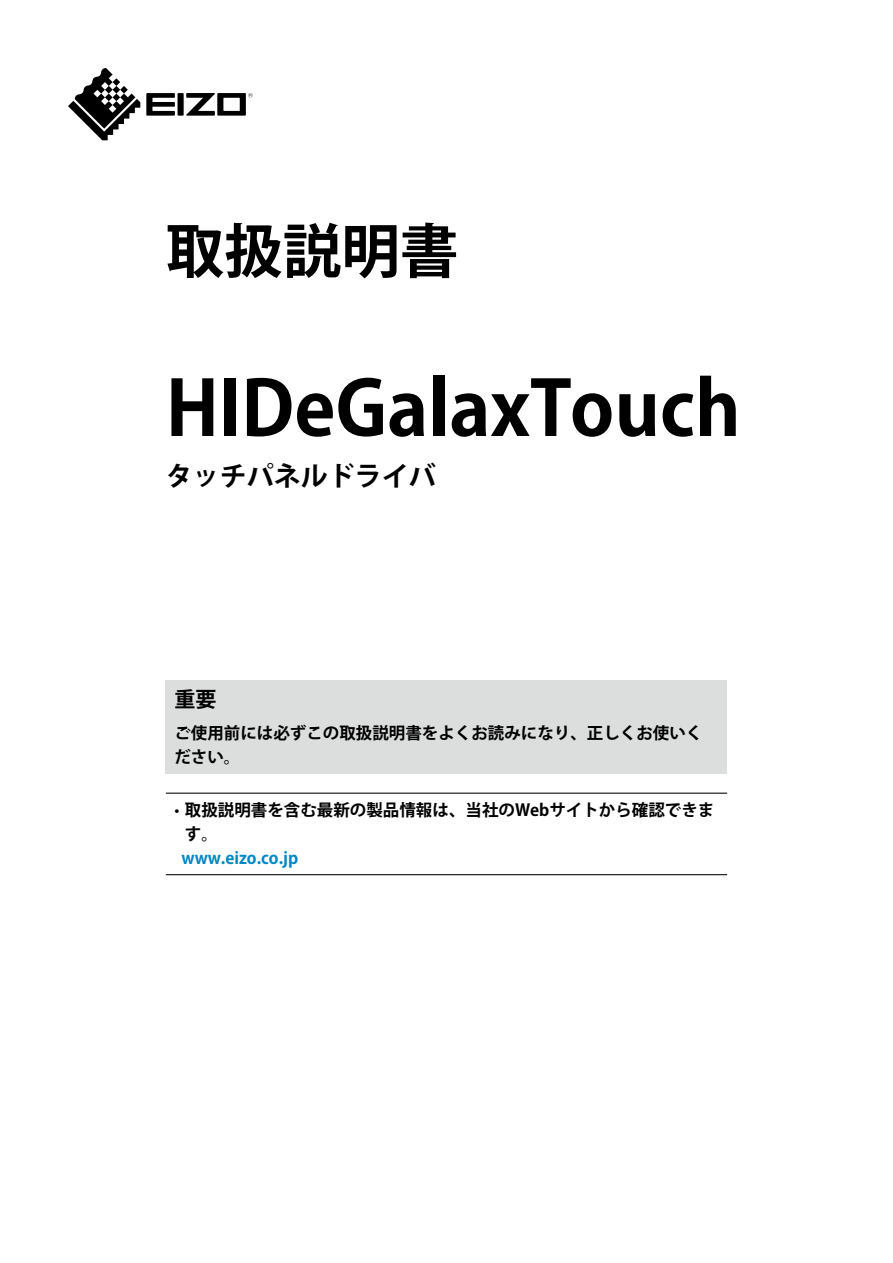
<style>
.page{position:relative;width:893px;height:1263px;background:#fff}
.page>*{position:absolute;margin:0;border:0;box-sizing:border-box;transform-origin:0 0}
.t1{font:700 75px "Koz Go Pro";color:#000}
.t2{font:700 58.5px "Koz Go Pro";color:#000}
.t3{font:700 27px "Koz Go Pro";color:#000}
.t4{font:700 21px "Koz Go Pro";color:#000}
.t5{font:700 16.5px/24px "Koz Go Pro";color:#000}
.t6{font:700 16.5px "Koz Go Pro";color:#0087c3}
.s1{font-weight:400}
</style>
<div class="page">
<svg style="left:146px;top:93px;width:107px;height:23px"></svg>
<svg style="left:68px;top:68px;width:72px;height:72px"></svg>
<div style="left:166px;top:680px;width:561px;height:94px;background:#dcdddd"></div>
<hr style="left:166px;top:793px;width:561px;height:1px;background:#000">
<hr style="left:166px;top:874px;width:561px;height:1px;background:#000">
<h2 class="t2" style="left:166px;top:213px;width:294px">取扱説明書</h2>
<h1 class="t1" style="left:166px;top:360px;width:576px">HIDeGalaxTouch</h1>
<h3 class="t3" style="left:166px;top:458px;width:272px">タッチパネルドライバ</h3>
<p class="t4" style="left:174px;top:686px;width:43px">重要</p>
<p class="t5" style="left:174px;top:722px;width:529px">ご使用前には必ずこの取扱説明書をよくお読みになり、正しくお使いください。</p>
<p class="t5" style="left:185px;top:799px;width:531px;text-indent:-11px"><span class="s1">•</span> 取扱説明書を含む最新の製品情報は、当社のWebサイトから確認できます。</p>
<p class="t6" style="left:181px;top:847px;width:118px">www.eizo.co.jp</p>
</div>
